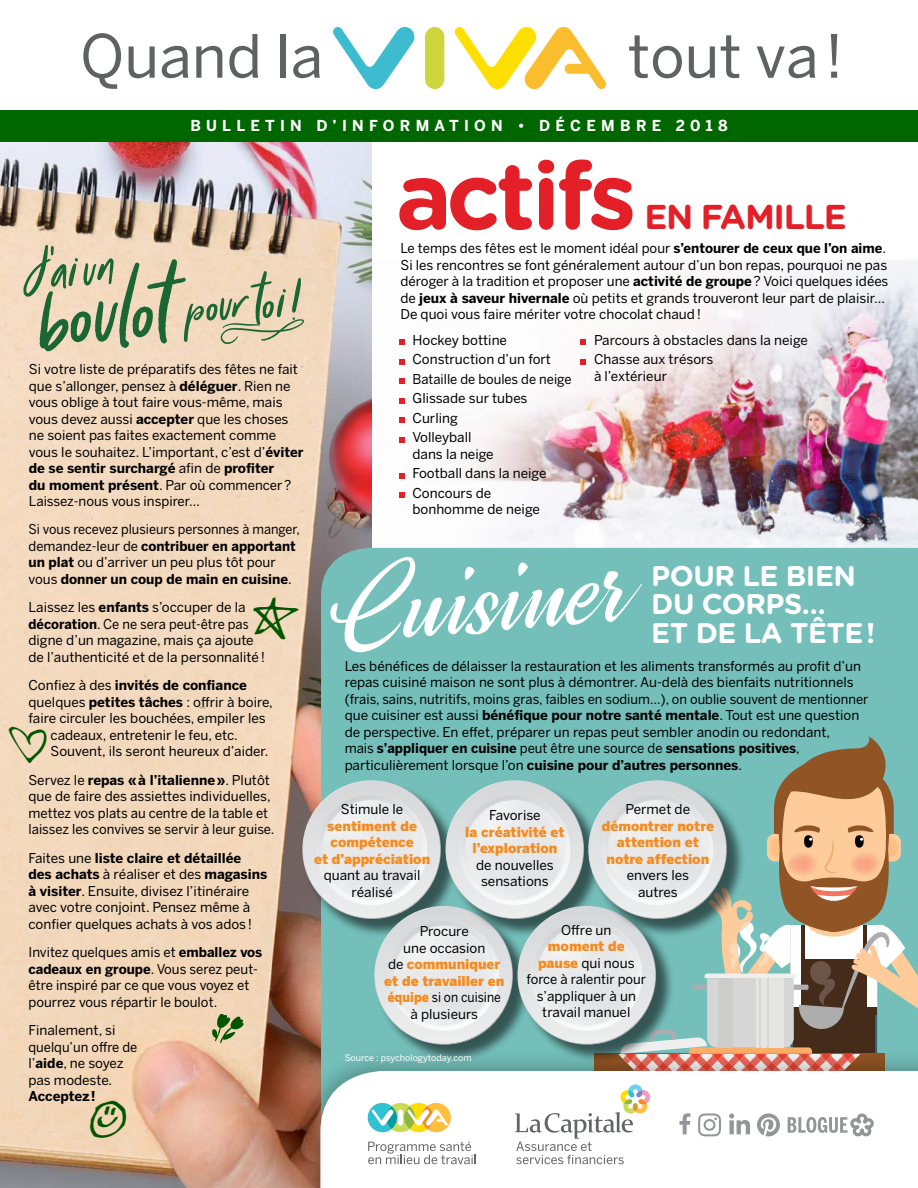
<style>
.page{position:relative;width:918px;height:1188px;background:#fff}
.page>*{position:absolute;margin:0;border:0;box-sizing:border-box;transform-origin:0 0}
.t1{font:133.5px "Broda";color:#fff}
.t2{font:700 94.5px "Gotham Rounded";letter-spacing:-.04em;color:#e31f27}
.t3{font:59.1px "Benton Sans";color:#606261}
.t4{font:700 34.5px "Gotham Rounded";letter-spacing:-.04em;color:#e31f27}
.t5{font:700 28.5px/28.5px "Gotham Rounded";letter-spacing:-.02em;color:#fff}
.t6{font:700 15px "Benton Sans";letter-spacing:.35em;color:#fff}
.t7{font:13.5px/16.5px "Benton Sans";color:#000}
.t8{font:13.5px/16.5px "Benton Sans";color:#000;scale:.94 1}
.t9{font:900 13.5px/16.5px "Benton Sans";color:#f68b1f;text-align:center}
.t10{font:700 13.5px "Benton Sans";color:#000}
.t11{font:9px "Benton Sans";color:#fff}
.s1{font-weight:700}
.s2{font-weight:400}
.s3{font-weight:900;color:#f68b1f}
</style>
<div class="page">
<img style="left:371px;top:260px;width:547px;height:288px">
<img style="left:0;top:142px;width:371px;height:1046px">
<div style="left:321px;top:548px;width:597px;height:188px;background:#74bfba"></div>
<div style="left:425px;top:27px;width:19px;height:62px;background:#cdd73d;border-radius:10px"></div>
<svg style="left:333px;top:27px;width:82px;height:62px"></svg>
<svg style="left:454px;top:27px;width:153px;height:62px"></svg>
<svg style="left:320px;top:1176px;width:51px;height:12px"></svg>
<div style="left:0;top:110px;width:918px;height:32px;background:#060"></div>
<svg style="left:300px;top:736px;width:618px;height:440px"></svg>
<svg style="left:399px;top:340px;width:5px;height:5px"></svg>
<svg style="left:399px;top:359px;width:5px;height:5px"></svg>
<svg style="left:399px;top:379px;width:5px;height:5px"></svg>
<svg style="left:399px;top:398px;width:5px;height:5px"></svg>
<svg style="left:399px;top:418px;width:5px;height:5px"></svg>
<svg style="left:399px;top:437px;width:5px;height:5px"></svg>
<svg style="left:399px;top:473px;width:5px;height:5px"></svg>
<svg style="left:399px;top:493px;width:5px;height:5px"></svg>
<svg style="left:580px;top:340px;width:6px;height:5px"></svg>
<svg style="left:580px;top:359px;width:6px;height:5px"></svg>
<svg style="left:23px;top:245px;width:281px;height:106px;background:#c7c1a2"></svg>
<div style="left:207px;top:1007px;width:39px;height:42px;background:#f3d6b7"></div>
<div style="left:86px;top:1095px;width:45px;height:49px;background:#f3d5b4"></div>
<div style="left:246px;top:592px;width:54px;height:53px;background:#f3d8bd"></div>
<div style="left:9px;top:724px;width:40px;height:41px;background:#f3d9be"></div>
<h3 class="t3" style="left:80px;top:21px;width:245px">Quand la</h3>
<h3 class="t3" style="left:628px;top:21px;width:217px">tout va!</h3>
<p class="t6" style="left:190px;top:117px;width:539px">BULLETIN D’INFORMATION • DÉCEMBRE 2018</p>
<p class="t7" style="left:29px;top:361px;width:276px">Si votre liste de préparatifs des fêtes ne fait que s’allonger, pensez à <span class="s1">déléguer</span>. Rien ne vous oblige à tout faire vous-même, mais vous devez aussi <span class="s1">accepter</span> que les choses ne soient pas faites exactement comme vous le souhaitez. L’important, c’est d’<span class="s1">éviter de se sentir surchargé</span> afin de <span class="s1">profiter<br>du moment présent</span>. Par où commencer?<br>Laissez-nous vous inspirer…</p>
<p class="t8" style="left:28px;top:521px;width:290px">Si vous recevez plusieurs personnes à manger, demandez-leur de <span class="s1">contribuer en apportant un plat</span> ou d’arriver un peu plus tôt pour vous <span class="s1">donner un coup de main en cuisine</span>.</p>
<p class="t7" style="left:28px;top:599px;width:238px">Laissez les <span class="s1">enfants</span> s’occuper de la <span class="s1">décoration</span>. Ce ne sera peut-être pas digne d’un magazine, mais ça ajoute de l’authenticité et de la personnalité!</p>
<p class="t10" style="left:28px;top:677px;width:220px"><span class="s2">Confiez à des</span> invités de confiance</p>
<p class="t7" style="left:28px;top:693px;width:246px">quelques <span class="s1">petites tâches</span> : offrir à boire,</p>
<p class="t7" style="left:28px;top:710px;width:239px">faire circuler les bouchées, empiler les</p>
<p class="t7" style="left:51px;top:726px;width:189px">cadeaux, entretenir le feu, etc.</p>
<p class="t7" style="left:51px;top:743px;width:220px">Souvent, ils seront heureux d’aider.</p>
<p class="t7" style="left:28px;top:771px;width:247px">Servez le <span class="s1">repas «à l’italienne»</span>. Plutôt que de faire des assiettes individuelles, mettez vos plats au centre de la table et laissez les convives se servir à leur guise.</p>
<p class="t7" style="left:28px;top:849px;width:240px">Faites une <span class="s1">liste claire et détaillée des achats</span> à réaliser et des <span class="s1">magasins à visiter</span>. Ensuite, divisez l’itinéraire avec votre conjoint. Pensez même à confier quelques achats à vos ados!</p>
<p class="t7" style="left:28px;top:944px;width:235px">Invitez quelques amis et <span class="s1">emballez vos cadeaux en groupe</span>. Vous serez peut&shy;être inspiré par ce que vous voyez et pourrez vous répartir le boulot.</p>
<p class="t7" style="left:28px;top:1022px;width:110px">Finalement, si quelqu’un offre de l’<span class="s1">aide</span>, ne soyez pas modeste.</p>
<p class="t10" style="left:28px;top:1088px;width:69px">Acceptez!</p>
<h2 class="t2" style="left:396px;top:126px;width:242px">actifs</h2>
<h3 class="t4" style="left:644px;top:191px;width:204px">EN FAMILLE</h3>
<p class="t7" style="left:400px;top:240px;width:489px">Le temps des fêtes est le moment idéal pour <span class="s1">s’entourer de ceux que l’on aime</span>.<br>Si les rencontres se font généralement autour d’un bon repas, pourquoi ne pas déroger à la tradition et proposer une <span class="s1">activité de groupe</span>? Voici quelques idées de <span class="s1">jeux à saveur hivernale</span> où petits et grands trouveront leur part de plaisir… De quoi vous faire mériter votre chocolat chaud!</p>
<p class="t7" style="left:412px;top:330px;width:161px;line-height:19.5px">Hockey bottine<br>Construction d’un fort<br>Bataille de boules de neige<br>Glissade sur tubes<br>Curling<br>Volleyball</p>
<p class="t7" style="left:412px;top:444px;width:136px;line-height:19.5px">dans la neige<br>Football dans la neige<br>Concours de</p>
<p class="t7" style="left:412px;top:501px;width:129px">bonhomme de neige</p>
<p class="t7" style="left:594px;top:330px;width:215px;line-height:19.5px">Parcours à obstacles dans la neige<br>Chasse aux trésors</p>
<p class="t7" style="left:594px;top:368px;width:75px">à l’extérieur</p>
<h1 class="t1" style="left:324px;top:544px;width:313px;rotate:-5deg">Cuisiner</h1>
<h3 class="t5" style="left:651px;top:560px;width:226px">POUR LE BIEN<br>DU CORPS…<br>ET DE LA TÊTE !</h3>
<p class="t7" style="left:345px;top:658px;width:525px">Les bénéfices de délaisser la restauration et les aliments transformés au profit d’un repas cuisiné maison ne sont plus à démontrer. Au-delà des bienfaits nutritionnels (frais, sains, nutritifs, moins gras, faibles en sodium…), on oublie souvent de mentionner que cuisiner est aussi <span class="s1">bénéfique pour notre santé mentale</span>. Tout est une question de perspective. En effet, préparer un repas peut sembler anodin ou redondant,<br>mais <span class="s1">s’appliquer en cuisine</span> peut être une source de <span class="s1">sensations positives</span>, particulièrement lorsque l’on <span class="s1">cuisine pour d’autres personnes</span>.</p>
<p class="t7" style="left:489px;top:807px;width:53px">Favorise</p>
<p class="t9" style="left:465px;top:823px;width:101px">la créativité et l’exploration</p>
<p class="t7" style="left:476px;top:856px;width:79px;text-align:center">de nouvelles sensations</p>
<p class="t7" style="left:561px;top:921px;width:52px">Offre un</p>
<p class="t7" style="left:527px;top:938px;width:121px;text-align:center"><span class="s3">moment de pause</span> qui nous force à ralentir pour s’appliquer à un travail manuel</p>
<p class="t7" style="left:341px;top:801px;width:64px">Stimule le</p>
<p class="t9" style="left:314px;top:817px;width:118px">sentiment de compétence<br>et d’appréciation</p>
<p class="t7" style="left:324px;top:867px;width:98px;text-align:center">quant au travail réalisé</p>
<p class="t7" style="left:626px;top:801px;width:66px">Permet de</p>
<p class="t9" style="left:602px;top:817px;width:114px">démontrer notre attention et notre affection</p>
<p class="t7" style="left:627px;top:867px;width:64px;text-align:center">envers les autres</p>
<p class="t7" style="left:384px;top:923px;width:122px;text-align:center">Procure<br>une occasion<br>de <span class="s3">communiquer et de travailler en équipe</span> si on cuisine à plusieurs</p>
<p class="t11" style="left:345px;top:1053px;width:128px">Source : psychologytoday.com</p>
</div>
